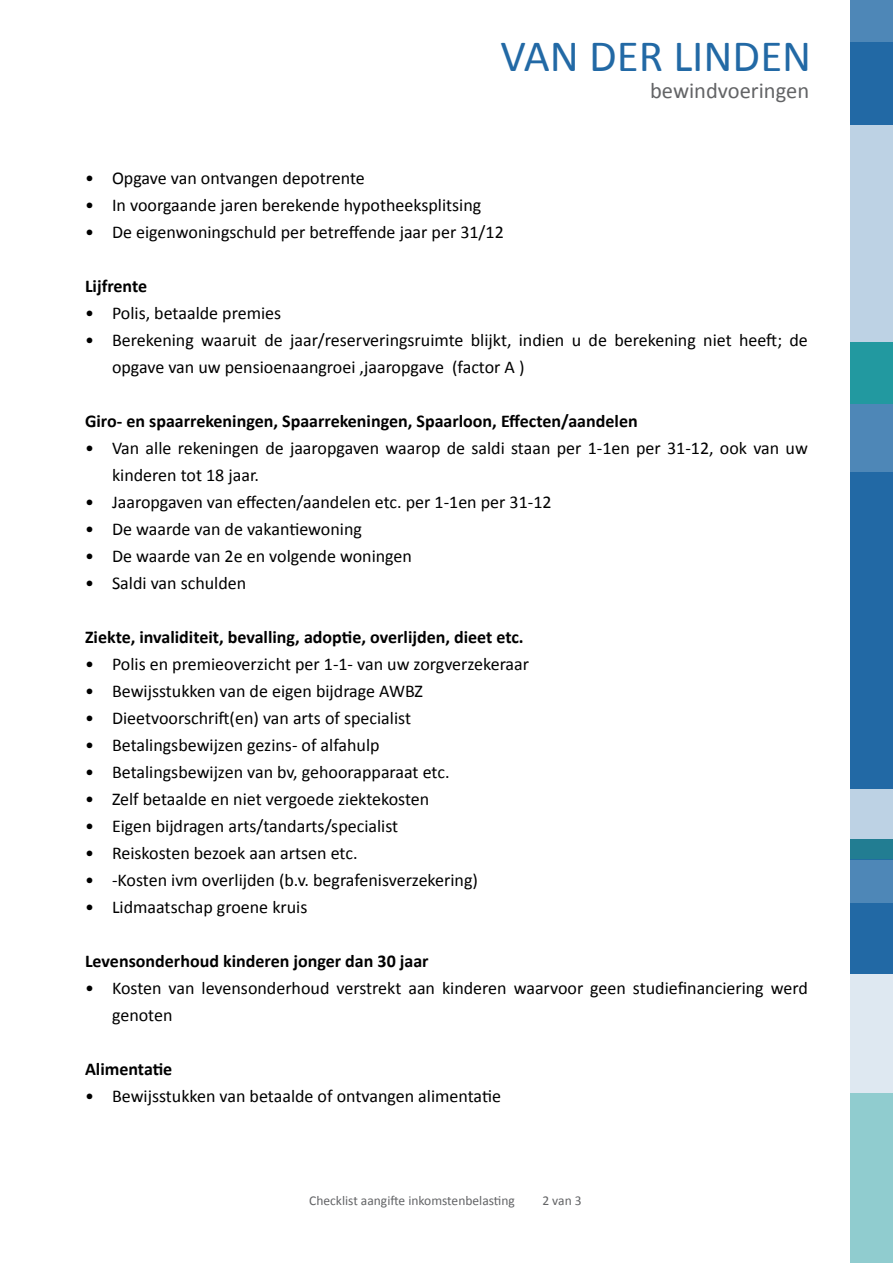
<style>
.page{position:relative;width:893px;height:1263px;background:#fff}
.page>*{position:absolute;margin:0;border:0;box-sizing:border-box;transform-origin:0 0}
.t1{font:45px "Calibri";color:#2269a5}
.t2{font:22.5px "Calibri";color:#636466}
.t3{font:18px/27px "Calibri";color:#000}
.t4{font:700 18px "Calibri";color:#000}
.t5{font:13.5px "Calibri";color:#636466}
</style>
<div class="page">
<div style="left:850px;top:0;width:43px;height:43px;background:#4e87b7"></div>
<div style="left:850px;top:43px;width:43px;height:82px;background:#2269a5"></div>
<div style="left:850px;top:125px;width:43px;height:217px;background:#bdd2e4"></div>
<div style="left:850px;top:342px;width:43px;height:62px;background:#2299a0"></div>
<div style="left:850px;top:404px;width:43px;height:68px;background:#4e87b7"></div>
<div style="left:850px;top:472px;width:43px;height:317px;background:#2269a5"></div>
<div style="left:850px;top:789px;width:43px;height:50px;background:#bdd2e4"></div>
<div style="left:850px;top:904px;width:43px;height:70px;background:#2269a5"></div>
<div style="left:850px;top:974px;width:43px;height:119px;background:#dee8f1"></div>
<div style="left:850px;top:1093px;width:43px;height:170px;background:#90cccf"></div>
<div style="left:850px;top:839px;width:43px;height:20px;background:#227d92"></div>
<div style="left:850px;top:859px;width:43px;height:45px;background:#4e87b7"></div>
<h1 class="t1" style="left:500px;top:25px;width:312px">VAN DER LINDEN</h1>
<p class="t2" style="left:650px;top:75px;width:161px">bewindvoeringen</p>
<p class="t3" style="left:85px;top:164px;width:281px">• Opgave van ontvangen depotrente</p>
<p class="t3" style="left:85px;top:191px;width:398px">• In voorgaande jaren berekende hypotheeksplitsing</p>
<p class="t3" style="left:85px;top:218px;width:420px">• De eigenwoningschuld per betreffende jaar per 31/12</p>
<p class="t4" style="left:85px;top:273px;width:64px">Lijfrente</p>
<p class="t3" style="left:85px;top:299px;width:198px">• Polis, betaalde premies</p>
<p class="t3" style="left:112px;top:326px;width:697px;text-indent:-27px">• Berekening waaruit de jaar/reserveringsruimte blijkt, indien u de berekening niet heeft; de opgave van uw pensioenaangroei ,jaaropgave (factor A )</p>
<p class="t4" style="left:85px;top:408px;width:554px">Giro- en spaarrekeningen, Spaarrekeningen, Spaarloon, Effecten/aandelen</p>
<p class="t3" style="left:112px;top:434px;width:697px;text-indent:-27px">• Van alle rekeningen de jaaropgaven waarop de saldi staan per 1-1en per 31-12, ook van uw kinderen tot 18 jaar.</p>
<p class="t3" style="left:85px;top:488px;width:468px">• Jaaropgaven van effecten/aandelen etc. per 1-1en per 31-12</p>
<p class="t3" style="left:85px;top:515px;width:278px">• De waarde van de vakantiewoning</p>
<p class="t3" style="left:85px;top:542px;width:328px">• De waarde van 2e en volgende woningen</p>
<p class="t3" style="left:85px;top:569px;width:163px">• Saldi van schulden</p>
<p class="t4" style="left:85px;top:624px;width:440px">Ziekte, invaliditeit, bevalling, adoptie, overlijden, dieet etc.</p>
<p class="t3" style="left:85px;top:650px;width:446px">• Polis en premieoverzicht per 1-1- van uw zorgverzekeraar</p>
<p class="t3" style="left:85px;top:677px;width:339px">• Bewijsstukken van de eigen bijdrage AWBZ</p>
<p class="t3" style="left:85px;top:704px;width:328px">• Dieetvoorschrift(en) van arts of specialist</p>
<p class="t3" style="left:85px;top:731px;width:296px">• Betalingsbewijzen gezins- of alfahulp</p>
<p class="t3" style="left:85px;top:758px;width:366px">• Betalingsbewijzen van bv, gehoorapparaat etc.</p>
<p class="t3" style="left:85px;top:785px;width:346px">• Zelf betaalde en niet vergoede ziektekosten</p>
<p class="t3" style="left:85px;top:812px;width:315px">• Eigen bijdragen arts/tandarts/specialist</p>
<p class="t3" style="left:85px;top:839px;width:274px">• Reiskosten bezoek aan artsen etc.</p>
<p class="t3" style="left:85px;top:866px;width:394px">• -Kosten ivm overlijden (b.v. begrafenisverzekering)</p>
<p class="t3" style="left:85px;top:893px;width:224px">• Lidmaatschap groene kruis</p>
<p class="t4" style="left:85px;top:948px;width:345px">Levensonderhoud kinderen jonger dan 30 jaar</p>
<p class="t3" style="left:112px;top:974px;width:697px;text-indent:-27px">• Kosten van levensonderhoud verstrekt aan kinderen waarvoor geen studiefinanciering werd genoten</p>
<p class="t4" style="left:85px;top:1056px;width:89px">Alimentatie</p>
<p class="t3" style="left:85px;top:1082px;width:417px">• Bewijsstukken van betaalde of ontvangen alimentatie</p>
<p class="t5" style="left:309px;top:1191px;width:207px">Checklist aangifte inkomstenbelasting</p>
<p class="t5" style="left:542px;top:1191px;width:41px">2 van 3</p>
</div>
